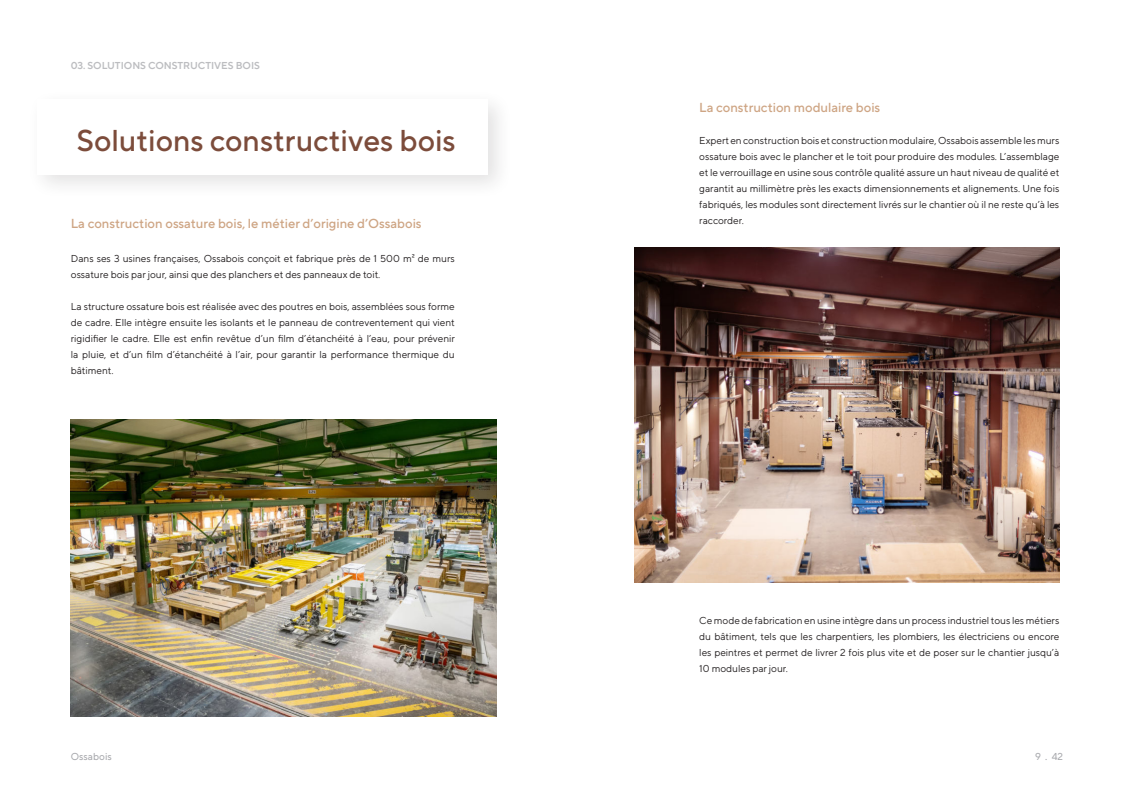
<style>
.page{position:relative;width:1134px;height:794px;background:#fff}
.page>*{position:absolute;margin:0;border:0;box-sizing:border-box;transform-origin:0 0}
.t1{font:500 30px "TT Norms Pro";color:#7c4c3b}
.t2{font:500 13px "TT Norms Pro";color:#cea584}
.t3{font:10px/16px "TT Norms Pro";color:#231f20;text-align:justify}
.t4{font:600 10px "TT Norms Pro";color:#bcbdc0}
.t5{font:10px "TT Norms Pro";color:#a8a9ad}
</style>
<div class="page">
<div style="left:27px;top:88px;width:486px;height:111px;background:#231f20;opacity:.13"></div>
<div style="left:37px;top:99px;width:451px;height:75px;background:#fff"></div>
<img style="left:71px;top:420px;width:425px;height:296px">
<img style="left:634px;top:248px;width:425px;height:335px">
<p class="t4" style="left:71px;top:62px;width:191px">03. SOLUTIONS CONSTRUCTIVES BOIS</p>
<h1 class="t1" style="left:77px;top:129px;width:380px">Solutions constructives bois</h1>
<h2 class="t2" style="left:71px;top:218px;width:352px">La construction ossature bois, le métier d’origine d’Ossabois</h2>
<p class="t3" style="left:71px;top:251px;width:385px">Dans ses 3 usines françaises, Ossabois conçoit et fabrique près de 1 500 m² de murs ossature bois par jour, ainsi que des planchers et des panneaux de toit.</p>
<p class="t3" style="left:71px;top:299px;width:386px">La structure ossature bois est réalisée avec des poutres en bois, assemblées sous forme de cadre. Elle intègre ensuite les isolants et le panneau de contreventement qui vient rigidifier le cadre. Elle est enfin revêtue d’un film d’étanchéité à l’eau, pour prévenir la pluie, et d’un film d’étanchéité à l’air, pour garantir la performance thermique du bâtiment.</p>
<p class="t5" style="left:71px;top:752px;width:42px">Ossabois</p>
<h2 class="t2" style="left:699px;top:102px;width:182px">La construction modulaire bois</h2>
<p class="t3" style="left:699px;top:133px;width:362px">Expert en construction bois et construction modulaire, Ossabois assemble les murs ossature bois avec le plancher et le toit pour produire des modules. L’assemblage et le verrouillage en usine sous contrôle qualité assure un haut niveau de qualité et garantit au millimètre près les exacts dimensionnements et alignements. Une fois fabriqués, les modules sont directement livrés sur le chantier où il ne reste qu’à les raccorder.</p>
<p class="t3" style="left:699px;top:613px;width:362px">Ce mode de fabrication en usine intègre dans un process industriel tous les métiers du bâtiment, tels que les charpentiers, les plombiers, les électriciens ou encore les peintres et permet de livrer 2 fois plus vite et de poser sur le chantier jusqu’à 10 modules par jour.</p>
<p class="t5" style="left:1035px;top:752px;width:29px">9 . 42</p>
</div>
